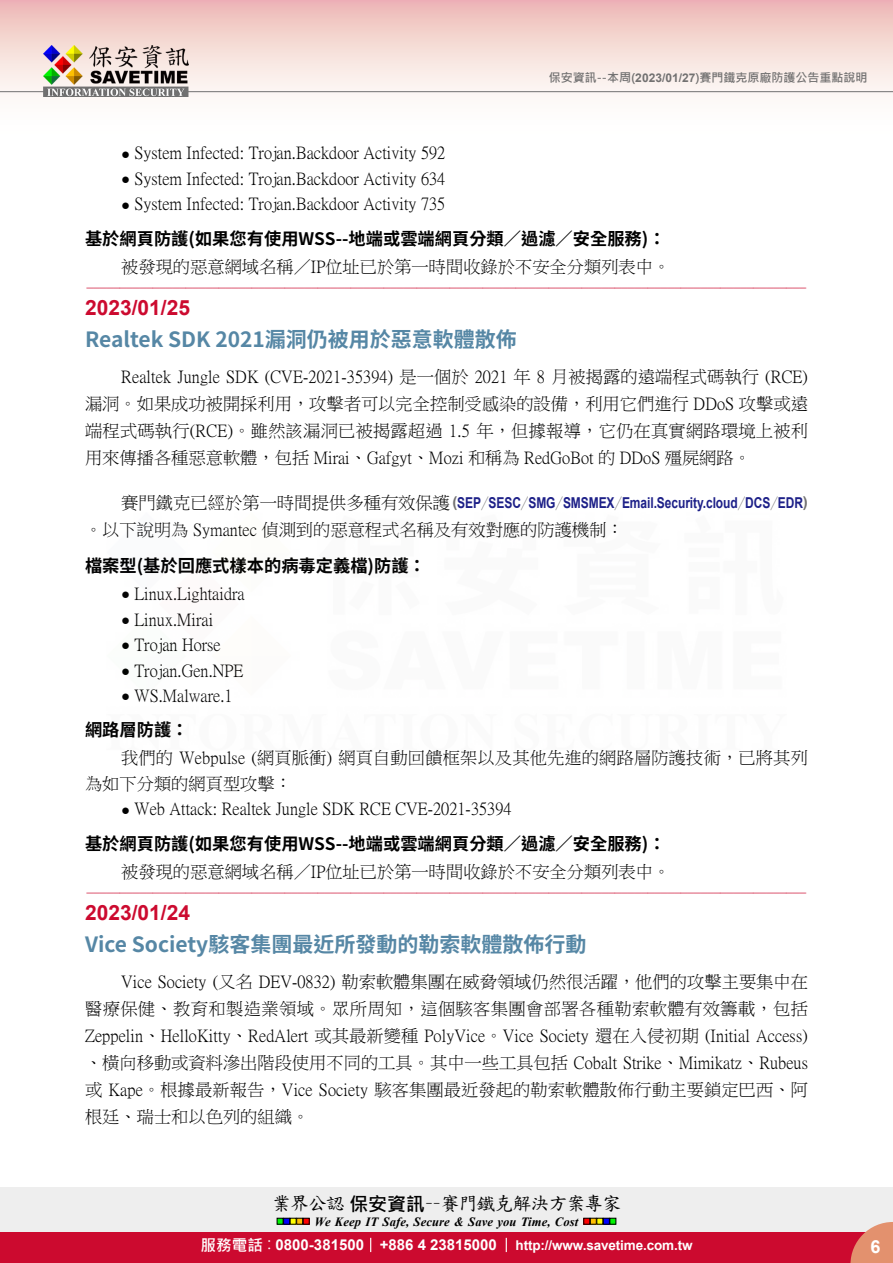
<style>
.page{position:relative;width:893px;height:1263px;background:#fff}
.page>*{position:absolute;margin:0;border:0;box-sizing:border-box;transform-origin:0 0}
.t1{font:700 21px "Source Han Sans TW";color:#5687a5}
.t2{font:700 21px "Arial";color:#cc0a2f}
.t3{font:18.9px "DF Kai Shu SB Estd BF";letter-spacing:-.05em;color:#000}
.t4{font:700 18px "Arial";color:#fff}
.t5{font:17.25px/27px "P Ming Li U";color:#000;text-align:justify}
.t6{font:700 17.25px "Source Han Sans TW";color:#000}
.t7{font:16.5px "DF Kai Shu SB Estd BF";color:#cc0a2f}
.t8{font:700 15px "Arial";letter-spacing:-.005em;color:#1d2088;scale:.8 1}
.t9{font:700 13.5px "Arial";letter-spacing:-.01em;color:#fff}
.t10{font:italic 700 12.6px "Times New Roman";letter-spacing:.005em;color:#000}
.t11{font:700 12px "Microsoft Jheng Hei";color:#727171}
.s1{font-family:"Arial"}
.s2{font-family:"Arial";font-size:15px}
.s3{font-family:"P Ming Li U";font-weight:400;font-size:17.25px;color:#000}
.s4{color:#727171}
.s5{font-family:"Source Han Sans TW";font-weight:800;color:#727171}
.s6{font-family:"Microsoft Jheng Hei";font-weight:700}
.s7{font-family:"Microsoft Jheng Hei";font-size:15.6px}
.s8{font-family:"Microsoft Jheng Hei";font-weight:400;font-size:15.6px}
.s9{font-size:15px}
</style>
<div class="page">
<div style="left:0;top:1187px;width:893px;height:49px;background:#eee"></div>
<svg style="left:277px;top:1218px;width:32px;height:6px"></svg>
<svg style="left:584px;top:1218px;width:32px;height:6px"></svg>
<div style="left:0;top:1232px;width:893px;height:31px;background:#cc0a2f"></div>
<svg style="left:850px;top:1222px;width:43px;height:41px"></svg>
<svg style="left:370px;top:1238px;width:1px;height:14px"></svg>
<svg style="left:506px;top:1238px;width:1px;height:14px"></svg>
<div style="left:0;top:0;width:893px;height:141px;background:linear-gradient(to bottom,#efc0bb,#fff)"></div>
<hr style="left:0;top:91px;width:893px;height:1px;background:#727171">
<img style="left:44px;top:46px;width:145px;height:51px">
<p class="t11" style="left:549px;top:70px;width:320px">保安資訊--本周(<span class="s1">2023/01/27</span>)賽門鐵克原廠防護公告重點說明</p>
<p class="t5" style="left:121px;top:140px;width:326px"><span class="s2">●</span> System Infected: Trojan.Backdoor Activity 592</p>
<p class="t5" style="left:121px;top:165px;width:326px"><span class="s2">●</span> System Infected: Trojan.Backdoor Activity 634</p>
<p class="t5" style="left:121px;top:191px;width:326px"><span class="s2">●</span> System Infected: Trojan.Backdoor Activity 735</p>
<p class="t6" style="left:85px;top:229px;width:582px">基於網頁防護(如果您有使用WSS--地端或雲端網頁分類／過濾／安全服務)：</p>
<p class="t5" style="left:121px;top:253px;width:551px">被發現的惡意網域名稱／IP位址已於第一時間收錄於不安全分類列表中。</p>
<p class="t7" style="left:86px;top:280px;width:723px">-------------------------------------------------------------------------------------------------------------</p>
<p class="t2" style="left:85px;top:293px;width:107px">2023/01/25</p>
<p class="t1" style="left:85px;top:328px;width:433px">Realtek SDK 2021漏洞仍被用於惡意軟體散佈</p>
<p class="t5" style="left:85px;top:364px;width:725px;text-indent:36px">Realtek Jungle SDK (CVE-2021-35394) 是一個於 2021 年 8 月被揭露的遠端程式碼執行 (RCE)漏洞。如果成功被開採利用，攻擊者可以完全控制受感染的設備，利用它們進行 DDoS 攻擊或遠端程式碼執行(RCE)。雖然該漏洞已被揭露超過 1.5 年，但據報導，它仍在真實網路環境上被利用來傳播各種惡意軟體，包括 Mirai、Gafgyt、Mozi 和稱為 RedGoBot 的 DDoS 殭屍網路。</p>
<p class="t8" style="left:121px;top:493px;width:860px"><span class="s3">賽門鐵克已經於第一時間提供多種有效保護</span><span class="s4">(</span>SEP<span class="s5">／</span>SESC<span class="s5">／</span>SMG<span class="s5">／</span>SMSMEX<span class="s5">／</span>Email.Security.cloud<span class="s5">／</span>DCS<span class="s5">／</span>EDR<span class="s4">)</span></p>
<p class="t5" style="left:85px;top:517px;width:540px">。以下說明為 Symantec 偵測到的惡意程式名稱及有效對應的防護機制：</p>
<p class="t6" style="left:85px;top:556px;width:342px">檔案型(基於回應式樣本的病毒定義檔)防護：</p>
<p class="t5" style="left:121px;top:580px;width:125px"><span class="s2">●</span> Linux.Lightaidra</p>
<p class="t5" style="left:121px;top:606px;width:94px"><span class="s2">●</span> Linux.Mirai</p>
<p class="t5" style="left:121px;top:631px;width:101px"><span class="s2">●</span> Trojan Horse</p>
<p class="t5" style="left:121px;top:657px;width:124px"><span class="s2">●</span> Trojan.Gen.NPE</p>
<p class="t5" style="left:121px;top:682px;width:113px"><span class="s2">●</span> WS.Malware.1</p>
<p class="t6" style="left:85px;top:720px;width:105px">網路層防護：</p>
<p class="t5" style="left:85px;top:745px;width:724px;line-height:25.5px;text-indent:36px">我們的 Webpulse (網頁脈衝) 網頁自動回饋框架以及其他先進的網路層防護技術，已將其列為如下分類的網頁型攻擊：</p>
<p class="t5" style="left:121px;top:796px;width:392px"><span class="s2">●</span> Web Attack: Realtek Jungle SDK RCE CVE-2021-35394</p>
<p class="t6" style="left:85px;top:834px;width:582px">基於網頁防護(如果您有使用WSS--地端或雲端網頁分類／過濾／安全服務)：</p>
<p class="t5" style="left:121px;top:858px;width:551px">被發現的惡意網域名稱／IP位址已於第一時間收錄於不安全分類列表中。</p>
<p class="t7" style="left:86px;top:885px;width:723px">-------------------------------------------------------------------------------------------------------------</p>
<p class="t2" style="left:85px;top:898px;width:107px">2023/01/24</p>
<p class="t1" style="left:85px;top:932px;width:503px">Vice Society駭客集團最近所發動的勒索軟體散佈行動</p>
<p class="t5" style="left:85px;top:968px;width:725px;text-indent:36px">Vice Society (又名 DEV-0832) 勒索軟體集團在威脅領域仍然很活躍，他們的攻擊主要集中在醫療保健、教育和製造業領域。眾所周知，這個駭客集團會部署各種勒索軟體有效籌載，包括Zeppelin、HelloKitty、RedAlert 或其最新變種 PolyVice。Vice Society 還在入侵初期 (Initial Access)、橫向移動或資料滲出階段使用不同的工具。其中一些工具包括 Cobalt Strike、Mimikatz、Rubeus或 Kape。根據最新報告，Vice Society 駭客集團最近發起的勒索軟體散佈行動主要鎖定巴西、阿根廷、瑞士和以色列的組織。</p>
<p class="t3" style="left:272px;top:1194px;width:351px">業界公認<span class="s6">保安資訊</span>－－賽門鐵克解決方案專家</p>
<p class="t10" style="left:315px;top:1212px;width:265px">We Keep IT Safe, Secure &amp; Save you Time, Cost</p>
<p class="t9" style="left:200px;top:1235px;width:494px"><span class="s7">服務電話</span><span class="s8">：</span><span class="s9">0800-381500 +886 4 23815000</span> http://www.savetime.com.tw</p>
<p class="t4" style="left:870px;top:1234px;width:12px">6</p>
</div>
